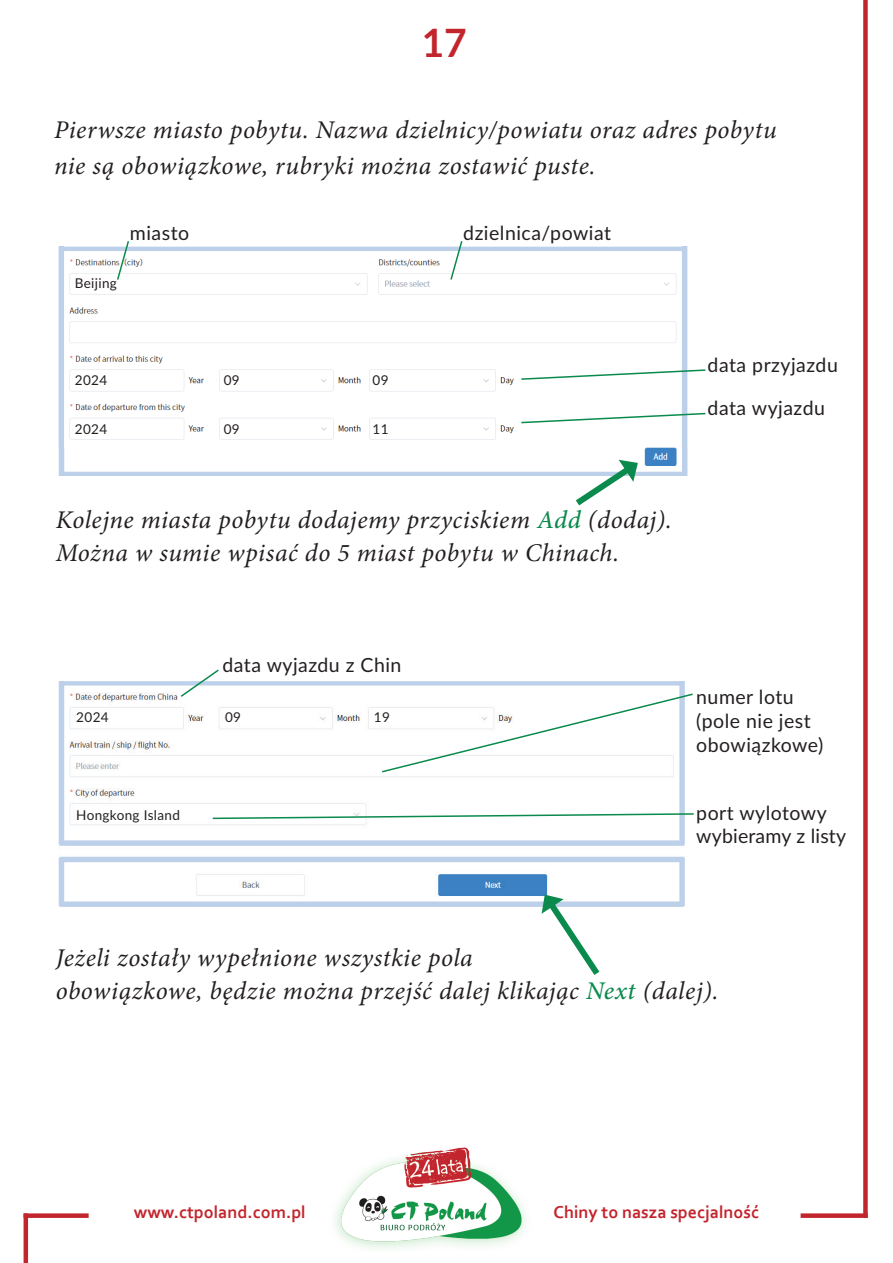
<style>
.page{position:relative;width:893px;height:1263px;background:#fff}
.page>*{position:absolute;margin:0;border:0;box-sizing:border-box;transform-origin:0 0}
.t1{font:700 39px "Lato";color:#c3252d}
.t2{font:italic 25.5px/33px "Minion Pro";letter-spacing:.02em;color:#231f20}
.t3{font:19.5px/24px "Lato";letter-spacing:.025em;color:#231f20}
.t4{font:700 18px "Corbel";color:#c3252d}
.t5{font:13.5px "Lato";letter-spacing:.025em;color:#231f20}
.s1{font-weight:500;color:#0a8a4c}
</style>
<div class="page">
<img style="left:335px;top:1147px;width:191px;height:102px">
<div style="left:801px;top:1213px;width:67px;height:5px;background:#c3252d"></div>
<div style="left:24px;top:1213px;width:65px;height:5px;background:#c3252d"></div>
<hr style="left:24px;top:1213px;width:4px;height:50px;background:#c3252d">
<div style="left:863px;top:0;width:5px;height:1218px;background:#c3252d"></div>
<img style="left:58px;top:446px;width:630px;height:29px">
<img style="left:58px;top:247px;width:630px;height:199px">
<div style="left:75px;top:277px;width:61px;height:12px;background:#fff"></div>
<svg style="left:116px;top:241px;width:14px;height:39px"></svg>
<svg style="left:449px;top:241px;width:15px;height:40px"></svg>
<svg style="left:520px;top:368px;width:186px;height:13px"></svg>
<svg style="left:520px;top:412px;width:186px;height:12px"></svg>
<div style="left:75px;top:374px;width:61px;height:12px;background:#fff"></div>
<div style="left:75px;top:423px;width:61px;height:12px;background:#fff"></div>
<div style="left:224px;top:374px;width:60px;height:12px;background:#fff"></div>
<div style="left:224px;top:423px;width:60px;height:12px;background:#fff"></div>
<div style="left:372px;top:374px;width:61px;height:12px;background:#fff"></div>
<div style="left:372px;top:423px;width:61px;height:12px;background:#fff"></div>
<svg style="left:569px;top:459px;width:70px;height:47px"></svg>
<img style="left:58px;top:681px;width:626px;height:225px">
<svg style="left:179px;top:669px;width:41px;height:29px"></svg>
<div style="left:76px;top:711px;width:61px;height:12px;background:#fff"></div>
<div style="left:225px;top:711px;width:61px;height:12px;background:#fff"></div>
<div style="left:374px;top:711px;width:61px;height:12px;background:#fff"></div>
<div style="left:76px;top:809px;width:137px;height:12px;background:#fff"></div>
<svg style="left:212px;top:812px;width:482px;height:8px"></svg>
<svg style="left:380px;top:692px;width:313px;height:81px"></svg>
<svg style="left:541px;top:894px;width:64px;height:81px"></svg>
<h1 class="t1" style="left:422px;top:14px;width:46px">17</h1>
<p class="t2" style="left:54px;top:111px;width:724px;line-height:36px">Pierwsze miasto pobytu. Nazwa dzielnicy/powiatu oraz adres pobytu nie są obowiązkowe, rubryki można zostawić puste.</p>
<p class="t5" style="left:75px;top:273px;width:44px">Beijing</p>
<p class="t3" style="left:130px;top:220px;width:61px">miasto</p>
<p class="t3" style="left:463px;top:220px;width:149px">dzielnica/powiat</p>
<p class="t5" style="left:75px;top:370px;width:34px">2024</p>
<p class="t5" style="left:75px;top:420px;width:34px">2024</p>
<p class="t5" style="left:224px;top:370px;width:17px">09</p>
<p class="t5" style="left:224px;top:420px;width:17px">09</p>
<p class="t5" style="left:372px;top:370px;width:17px">09</p>
<p class="t5" style="left:372px;top:420px;width:17px">11</p>
<p class="t2" style="left:56px;top:503px;width:618px">Kolejne miasta pobytu dodajemy przyciskiem <span class="s1">Add</span> (dodaj).<br>Można w sumie wpisać do 5 miast pobytu w Chinach.</p>
<p class="t3" style="left:708px;top:352px;width:132px">data przyjazdu</p>
<p class="t3" style="left:708px;top:395px;width:119px">data wyjazdu</p>
<p class="t3" style="left:222px;top:652px;width:181px">data wyjazdu z Chin</p>
<p class="t5" style="left:76px;top:708px;width:34px">2024</p>
<p class="t5" style="left:225px;top:708px;width:17px">09</p>
<p class="t5" style="left:374px;top:708px;width:17px">19</p>
<p class="t5" style="left:76px;top:805px;width:105px">Hongkong Island</p>
<p class="t3" style="left:696px;top:684px;width:129px">numer lotu (pole nie jest obowiązkowe)</p>
<p class="t3" style="left:696px;top:801px;width:151px;line-height:22.5px">port wylotowy wybieramy z listy</p>
<p class="t2" style="left:56px;top:941px;width:664px">Jeżeli zostały wypełnione wszystkie pola<br>obowiązkowe, będzie można przejść dalej klikając <span class="s1">Next</span> (dalej).</p>
<p class="t4" style="left:134px;top:1201px;width:173px">www.ctpoland.com.pl</p>
<p class="t4" style="left:553px;top:1201px;width:207px">Chiny to nasza specjalność</p>
</div>
